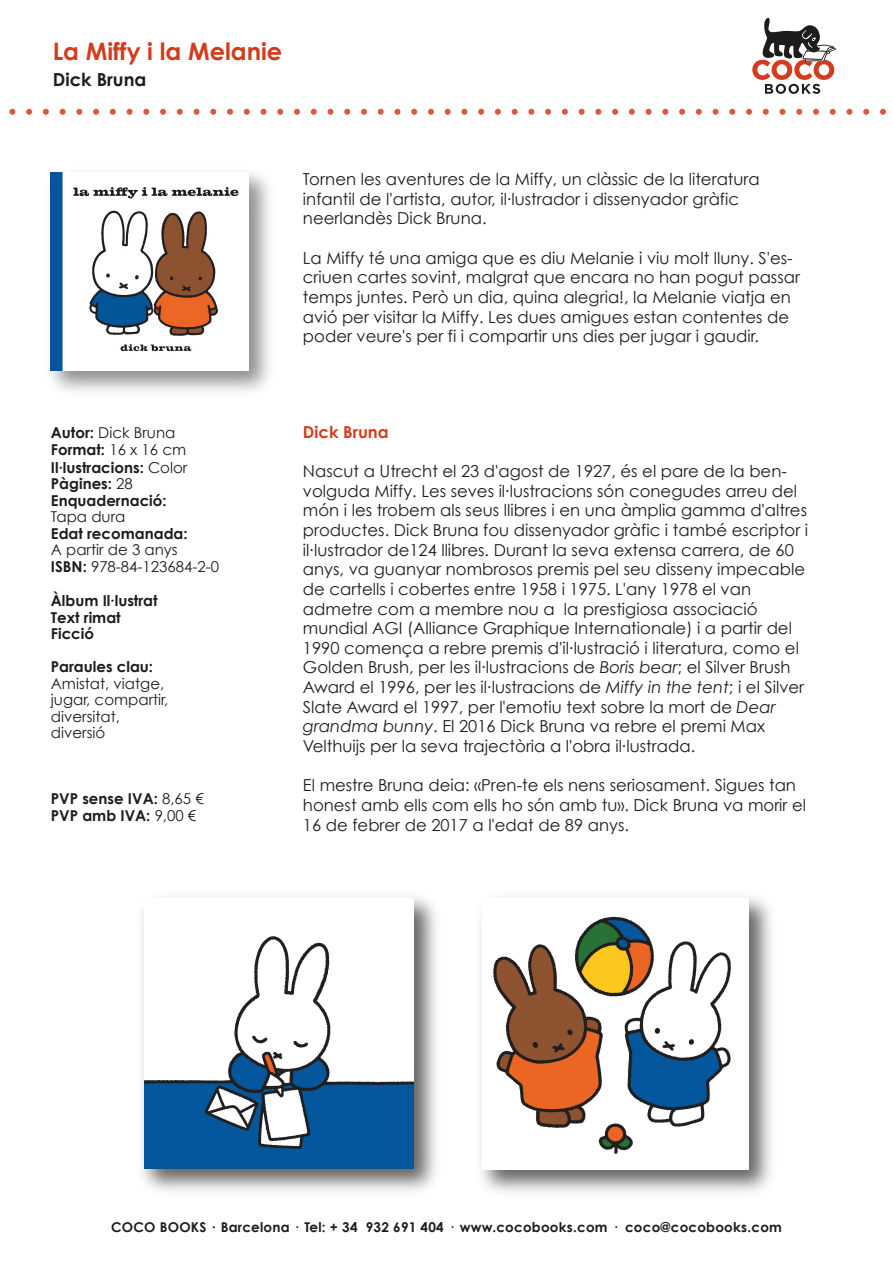
<style>
.page{position:relative;width:893px;height:1263px;background:#fff}
.page>*{position:absolute;margin:0;border:0;box-sizing:border-box;transform-origin:0 0}
.t1{font:700 24px "Century Gothic";color:#d23b1e}
.t2{font:700 18px "Century Gothic";color:#1d1d1b}
.t3{font:16.5px/19.6px "Century Gothic";color:#1d1d1b}
.t4{font:700 16.5px "Century Gothic";color:#d53b1e}
.t5{font:700 15px/16.5px "Century Gothic";color:#1d1d1b}
.t6{font:15px/16.5px "Century Gothic";color:#1d1d1b}
.t7{font:700 13.5px "Century Gothic";letter-spacing:.015em;color:#1d1d1b}
.s1{font-weight:700}
.s2{font-weight:400}
.s3{font-style:italic}
.s4{font-family:"Arial"}
</style>
<div class="page">
<svg style="left:9px;top:109px;width:6px;height:6px"></svg>
<svg style="left:26px;top:109px;width:6px;height:6px"></svg>
<svg style="left:43px;top:109px;width:6px;height:6px"></svg>
<svg style="left:60px;top:109px;width:6px;height:6px"></svg>
<svg style="left:76px;top:109px;width:6px;height:6px"></svg>
<svg style="left:93px;top:109px;width:6px;height:6px"></svg>
<svg style="left:110px;top:109px;width:6px;height:6px"></svg>
<svg style="left:127px;top:109px;width:6px;height:6px"></svg>
<svg style="left:143px;top:109px;width:6px;height:6px"></svg>
<svg style="left:160px;top:109px;width:6px;height:6px"></svg>
<svg style="left:177px;top:109px;width:6px;height:6px"></svg>
<svg style="left:194px;top:109px;width:6px;height:6px"></svg>
<svg style="left:210px;top:109px;width:6px;height:6px"></svg>
<svg style="left:227px;top:109px;width:6px;height:6px"></svg>
<svg style="left:244px;top:109px;width:6px;height:6px"></svg>
<svg style="left:261px;top:109px;width:5px;height:6px"></svg>
<svg style="left:277px;top:109px;width:6px;height:6px"></svg>
<svg style="left:294px;top:109px;width:6px;height:6px"></svg>
<svg style="left:311px;top:109px;width:6px;height:6px"></svg>
<svg style="left:327px;top:109px;width:6px;height:6px"></svg>
<svg style="left:344px;top:109px;width:6px;height:6px"></svg>
<svg style="left:361px;top:109px;width:6px;height:6px"></svg>
<svg style="left:378px;top:109px;width:6px;height:6px"></svg>
<svg style="left:394px;top:109px;width:6px;height:6px"></svg>
<svg style="left:411px;top:109px;width:6px;height:6px"></svg>
<svg style="left:428px;top:109px;width:6px;height:6px"></svg>
<svg style="left:445px;top:109px;width:6px;height:6px"></svg>
<svg style="left:461px;top:109px;width:6px;height:6px"></svg>
<svg style="left:478px;top:109px;width:6px;height:6px"></svg>
<svg style="left:495px;top:109px;width:6px;height:6px"></svg>
<svg style="left:512px;top:109px;width:6px;height:6px"></svg>
<svg style="left:528px;top:109px;width:6px;height:6px"></svg>
<svg style="left:545px;top:109px;width:6px;height:6px"></svg>
<svg style="left:562px;top:109px;width:6px;height:6px"></svg>
<svg style="left:579px;top:109px;width:6px;height:6px"></svg>
<svg style="left:595px;top:109px;width:6px;height:6px"></svg>
<svg style="left:612px;top:109px;width:6px;height:6px"></svg>
<svg style="left:629px;top:109px;width:6px;height:6px"></svg>
<svg style="left:646px;top:109px;width:6px;height:6px"></svg>
<svg style="left:662px;top:109px;width:6px;height:6px"></svg>
<svg style="left:679px;top:109px;width:6px;height:6px"></svg>
<svg style="left:696px;top:109px;width:6px;height:6px"></svg>
<svg style="left:713px;top:109px;width:5px;height:6px"></svg>
<svg style="left:729px;top:109px;width:6px;height:6px"></svg>
<svg style="left:746px;top:109px;width:6px;height:6px"></svg>
<svg style="left:763px;top:109px;width:6px;height:6px"></svg>
<svg style="left:779px;top:109px;width:6px;height:6px"></svg>
<svg style="left:796px;top:109px;width:6px;height:6px"></svg>
<svg style="left:813px;top:109px;width:6px;height:6px"></svg>
<svg style="left:830px;top:109px;width:6px;height:6px"></svg>
<svg style="left:846px;top:109px;width:6px;height:6px"></svg>
<svg style="left:863px;top:109px;width:6px;height:6px"></svg>
<svg style="left:880px;top:109px;width:6px;height:6px"></svg>
<svg style="left:752px;top:17px;width:84px;height:77px"></svg>
<img style="left:50px;top:172px;width:219px;height:219px">
<img style="left:50px;top:173px;width:198px;height:198px">
<img style="left:142px;top:897px;width:294px;height:294px">
<img style="left:144px;top:898px;width:269px;height:270px">
<img style="left:493px;top:916px;width:239px;height:238px">
<h1 class="t1" style="left:53px;top:36px;width:231px">La Miffy i la Melanie</h1>
<p class="t2" style="left:53px;top:68px;width:95px">Dick Bruna</p>
<p class="t6" style="left:51px;top:424px;width:137px"><span class="s1">Autor:</span> Dick Bruna<br><span class="s1">Format:</span> 16 x 16 cm</p>
<p class="t5" style="left:51px;top:459px;width:138px">Il∙lustracions: <span class="s2">Color<br></span>Pàgines: <span class="s2">28<br></span>Enquadernació:</p>
<p class="t6" style="left:51px;top:508px;width:76px">Tapa dura</p>
<p class="t5" style="left:51px;top:525px;width:138px">Edat recomanada:</p>
<p class="t6" style="left:51px;top:541px;width:170px">A partir de 3 anys<br><span class="s1">ISBN:</span> 978-84-123684-2-0</p>
<p class="t5" style="left:51px;top:592px;width:108px">Àlbum Il∙lustrat<br>Text rimat<br>Ficció</p>
<p class="t5" style="left:51px;top:658px;width:104px">Paraules clau:</p>
<p class="t6" style="left:51px;top:675px;width:119px">Amistat, viatge, jugar, compartir, diversitat, diversió</p>
<p class="t5" style="left:51px;top:790px;width:154px">PVP sense IVA: <span class="s2">8,65 €<br></span>PVP amb IVA: <span class="s2">9,00 €</span></p>
<p class="t3" style="left:303px;top:169px;width:458px">Tornen les aventures de la Miffy, un clàssic de la literatura infantil de l'artista, autor, il∙lustrador i dissenyador gràfic neerlandès Dick Bruna.</p>
<p class="t3" style="left:303px;top:248px;width:498px">La Miffy té una amiga que es diu Melanie i viu molt lluny. S'es&shy;criuen cartes sovint, malgrat que encara no han pogut passar temps juntes. Però un dia, quina alegria!, la Melanie viatja en avió per visitar la Miffy. Les dues amigues estan contentes de poder veure's per fi i compartir uns dies per jugar i gaudir.</p>
<p class="t4" style="left:303px;top:421px;width:87px">Dick Bruna</p>
<p class="t3" style="left:303px;top:461px;width:507px">Nascut a Utrecht el 23 d'agost de 1927, és el pare de la ben&shy;volguda Miffy. Les seves il∙lustracions són conegudes arreu del món i les trobem als seus llibres i en una àmplia gamma d'altres productes. Dick Bruna fou dissenyador gràfic i també escriptor i il∙lustrador de124 llibres. Durant la seva extensa carrera, de 60 anys, va guanyar nombrosos premis pel seu disseny impecable de cartells i cobertes entre 1958 i 1975. L'any 1978 el van admetre com a membre nou a la prestigiosa associació mundial AGI (Alliance Graphique Internationale) i a partir del 1990 comença a rebre premis d'il∙lustració i literatura, como el Golden Brush, per les il∙lustracions de <span class="s3">Boris bear</span>; el Silver Brush Award el 1996, per les il∙lustracions de <span class="s3">Miffy in the tent</span>; i el Silver Slate Award el 1997, per l'emotiu text sobre la mort de <span class="s3">Dear grandma bunny</span>. El 2016 Dick Bruna va rebre el premi Max Velthuijs per la seva trajectòria a l'obra il∙lustrada.</p>
<p class="t3" style="left:303px;top:775px;width:505px">El mestre Bruna deia: «Pren-te els nens seriosament. Sigues tan honest amb ells com ells ho són amb tu». Dick Bruna va morir el<br>16 de febrer de 2017 a l'edat de 89 anys.</p>
<p class="t7" style="left:111px;top:1219px;width:672px">COCO BOOKS <span class="s4">·</span> Barcelona · Tel: + 34 932 691 404 · www.cocobooks.com · coco@cocobooks.com</p>
</div>
